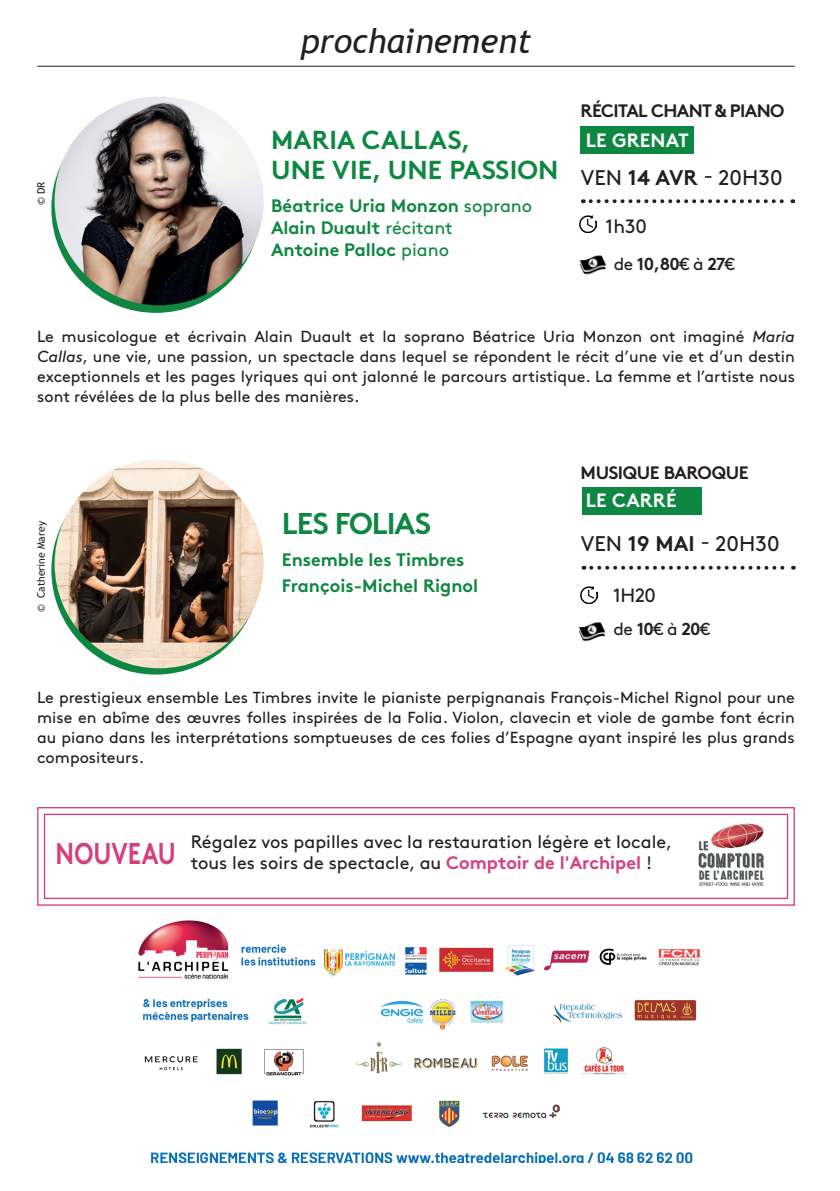
<style>
.page{position:relative;width:840px;height:1191px;background:#fff}
.page>*{position:absolute;margin:0;border:0;box-sizing:border-box;transform-origin:0 0}
.t1{font:italic 34px "Trebuchet MS";color:#231f20}
.t2{font:30px "Brown Bold Alt";letter-spacing:-.035em;color:#0e8742}
.t3{font:26px/30px "Brown Bold Alt";letter-spacing:.005em;color:#0e8742}
.t4{font:21.2px "Brown";letter-spacing:.005em;color:#231f20}
.t5{font:19.2px "Brown Bold Alt";letter-spacing:.005em;color:#fff}
.t6{font:19.2px "Brown";letter-spacing:-.01em;color:#231f20}
.t7{font:18px/21.6px "Brown";color:#231f20}
.t8{font:18px/22px "Brown Bold Alt";color:#0e8742}
.t9{font:18px "Brown Bold Alt";letter-spacing:-.035em;color:#231f20}
.t10{font:17.4px "Brown Bold Alt";color:#231f20}
.t11{font:17.4px "Brown";color:#231f20}
.t12{font:16px/20px "Brown";color:#231f20;text-align:justify}
.t13{font:10.4px "Trebuchet MS";color:#231f20}
.s1{font-family:"Brown"}
.s2{font-family:"Brown Bold Alt"}
.s3{font-style:italic}
.s4{font-family:"Brown Bold Alt";color:#d63f7d}
</style>
<div class="page">
<img style="left:138px;top:920px;width:562px;height:242px">
<hr style="left:37px;top:66px;width:757px;height:1px;background:#231f20">
<svg style="left:37px;top:807px;width:758px;height:99px"></svg>
<div style="left:44px;top:813px;width:743px;height:86px;border:1px solid #d63f7d"></div>
<img style="left:682px;top:819px;width:98px;height:74px">
<svg style="left:51px;top:466px;width:209px;height:208px;background:#218e4e"></svg>
<img style="left:55px;top:459px;width:208px;height:209px;border-radius:104px">
<img style="left:578px;top:622px;width:28px;height:20px">
<div style="left:582px;top:488px;width:119px;height:27px;background:#0e8742"></div>
<svg style="left:591px;top:566px;width:202px;height:3px"></svg>
<img style="left:580px;top:586px;width:17px;height:17px">
<svg style="left:51px;top:104px;width:209px;height:209px;background:#208c4e"></svg>
<img style="left:55px;top:96px;width:208px;height:209px;border-radius:104px">
<div style="left:580px;top:126px;width:113px;height:28px;background:#0e8742"></div>
<svg style="left:590px;top:199px;width:202px;height:4px"></svg>
<img style="left:579px;top:216px;width:17px;height:17px">
<img style="left:579px;top:255px;width:28px;height:20px">
<p class="t13" style="left:35px;top:205px;width:25px;rotate:-90deg">© DR</p>
<h1 class="t1" style="left:300px;top:21px;width:232px">prochainement</h1>
<h3 class="t3" style="left:271px;top:122px;width:289px">MARIA CALLAS,<br>UNE VIE, UNE PASSION</h3>
<p class="t8" style="left:271px;top:193px;width:262px">Béatrice Uria Monzon <span class="s1">soprano<br></span>Alain Duault <span class="s1">récitant<br></span>Antoine Palloc <span class="s1">piano</span></p>
<p class="t9" style="left:580px;top:96px;width:205px">RÉCITAL CHANT &amp; PIANO</p>
<p class="t5" style="left:585px;top:125px;width:104px">LE GRENAT</p>
<h3 class="t4" style="left:580px;top:161px;width:203px">VEN <span class="s2">14 AVR</span> - 20H30</h3>
<p class="t6" style="left:605px;top:212px;width:43px">1h30</p>
<p class="t10" style="left:613px;top:249px;width:123px"><span class="s1">de</span> 10,80<span class="s1">€ à</span> 27<span class="s1">€</span></p>
<p class="t12" style="left:37px;top:325px;width:758px">Le musicologue et écrivain Alain Duault et la soprano Béatrice Uria Monzon ont imaginé <span class="s3">Maria Callas</span>, une vie, une passion, un spectacle dans lequel se répondent le récit d’une vie et d’un destin exceptionnels et les pages lyriques qui ont jalonné le parcours artistique. La femme et l’artiste nous sont révélées de la plus belle des manières.</p>
<p class="t13" style="left:35px;top:611px;width:92px;rotate:-90deg">© Catherine Marey</p>
<h2 class="t2" style="left:282px;top:499px;width:151px">LES FOLIAS</h2>
<p class="t8" style="left:281px;top:544px;width:198px;line-height:26.4px">Ensemble les Timbres<br>François-Michel Rignol</p>
<p class="t9" style="left:580px;top:458px;width:170px">MUSIQUE BAROQUE</p>
<p class="t5" style="left:585px;top:485px;width:92px">LE CARRÉ</p>
<h3 class="t4" style="left:580px;top:528px;width:200px">VEN <span class="s2">19 MAI</span> - 20H30</h3>
<p class="t6" style="left:612px;top:581px;width:44px">1H20</p>
<p class="t11" style="left:613px;top:616px;width:98px">de <span class="s2">10</span>€ à <span class="s2">20</span>€</p>
<p class="t12" style="left:37px;top:686px;width:758px">Le prestigieux ensemble Les Timbres invite le pianiste perpignanais François-Michel Rignol pour une mise en abîme des œuvres folles inspirées de la Folia. Violon, clavecin et viole de gambe font écrin au piano dans les interprétations somptueuses de ces folies d’Espagne ayant inspiré les plus grands compositeurs.</p>
<p class="t7" style="left:56px;top:829px;width:618px;text-indent:135px">Régalez vos papilles avec la restauration légère et locale,<br><sup>NOUVEAU</sup> tous les soirs de spectacle, au <span class="s4">Comptoir de l'Archipel</span> !</p>
</div>
